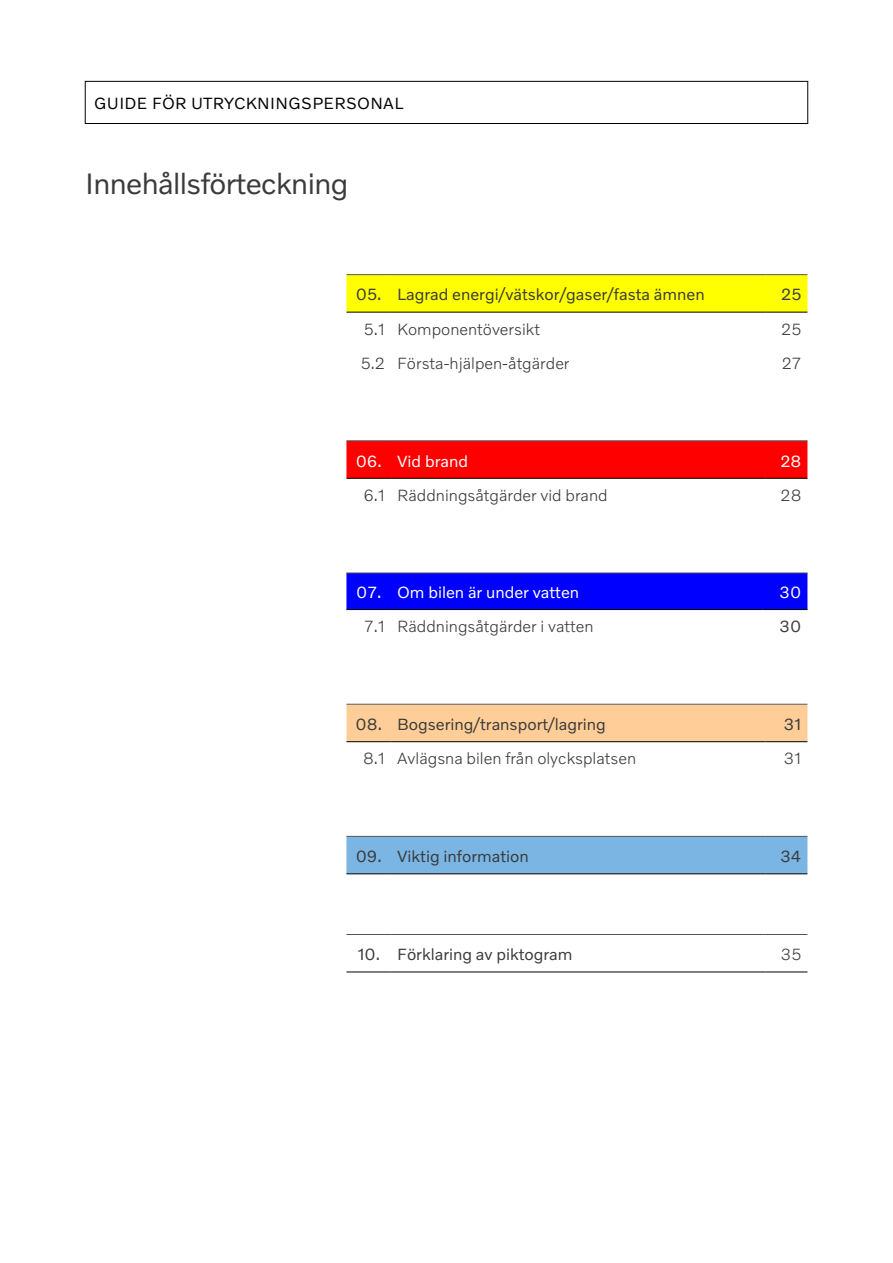
<style>
.page{position:relative;width:893px;height:1263px;background:#fff}
.page>*{position:absolute;margin:0;border:0;box-sizing:border-box;transform-origin:0 0}
.t1{font:30px "Volvo Novum";letter-spacing:-.02em;color:#3a3b3a}
.t2{font:300 16.5px "Volvo Novum";color:#3a3b3a}
.t3{font:16.5px "Volvo Novum";color:#3a3b3a}
.t4{font:16.5px "Volvo Novum";color:#fff}
.t5{font:16.5px "Volvo Novum";letter-spacing:.02em;color:#000}
</style>
<div class="page">
<div style="left:85px;top:81px;width:723px;height:43px;border:1px solid #000"></div>
<div style="left:346px;top:275px;width:461px;height:37px;background:#ff0"></div>
<hr style="left:346px;top:274px;width:45px;height:1px;background:#565453">
<hr style="left:391px;top:274px;width:374px;height:1px;background:#565453">
<hr style="left:765px;top:274px;width:42px;height:1px;background:#565453">
<hr style="left:346px;top:312px;width:45px;height:1px;background:#000">
<hr style="left:391px;top:312px;width:374px;height:1px;background:#000">
<hr style="left:765px;top:312px;width:42px;height:1px;background:#000">
<div style="left:346px;top:441px;width:461px;height:37px;background:#f00"></div>
<hr style="left:346px;top:440px;width:45px;height:1px;background:#565453">
<hr style="left:391px;top:440px;width:374px;height:1px;background:#565453">
<hr style="left:765px;top:440px;width:42px;height:1px;background:#565453">
<hr style="left:346px;top:478px;width:45px;height:1px;background:#000">
<hr style="left:391px;top:478px;width:374px;height:1px;background:#000">
<hr style="left:765px;top:478px;width:42px;height:1px;background:#000">
<div style="left:346px;top:574px;width:461px;height:35px;background:#00f"></div>
<hr style="left:346px;top:573px;width:45px;height:1px;background:#565453">
<hr style="left:391px;top:573px;width:371px;height:1px;background:#565453">
<hr style="left:762px;top:573px;width:45px;height:1px;background:#565453">
<hr style="left:346px;top:609px;width:45px;height:1px;background:#000">
<hr style="left:391px;top:609px;width:371px;height:1px;background:#000">
<hr style="left:762px;top:609px;width:45px;height:1px;background:#000">
<div style="left:346px;top:705px;width:461px;height:36px;background:#ffcd98"></div>
<hr style="left:346px;top:704px;width:45px;height:1px;background:#58595b">
<hr style="left:391px;top:704px;width:374px;height:1px;background:#58595b">
<hr style="left:765px;top:704px;width:42px;height:1px;background:#58595b">
<hr style="left:346px;top:741px;width:45px;height:1px;background:#000">
<hr style="left:391px;top:741px;width:374px;height:1px;background:#000">
<hr style="left:765px;top:741px;width:42px;height:1px;background:#000">
<div style="left:346px;top:837px;width:461px;height:36px;background:#7bb5e4"></div>
<hr style="left:346px;top:836px;width:45px;height:1px;background:#565453">
<hr style="left:391px;top:836px;width:374px;height:1px;background:#565453">
<hr style="left:765px;top:836px;width:42px;height:1px;background:#565453">
<hr style="left:346px;top:873px;width:45px;height:1px;background:#000">
<hr style="left:391px;top:873px;width:374px;height:1px;background:#000">
<hr style="left:765px;top:873px;width:42px;height:1px;background:#000">
<hr style="left:346px;top:934px;width:45px;height:1px;background:#565453">
<hr style="left:391px;top:934px;width:374px;height:1px;background:#565453">
<hr style="left:765px;top:934px;width:42px;height:1px;background:#565453">
<hr style="left:346px;top:971px;width:45px;height:1px;background:#000">
<hr style="left:391px;top:971px;width:374px;height:1px;background:#000">
<hr style="left:765px;top:971px;width:42px;height:1px;background:#000">
<p class="t5" style="left:94px;top:93px;width:311px">GUIDE FÖR UTRYCKNINGSPERSONAL</p>
<h1 class="t1" style="left:85px;top:164px;width:265px">Innehållsförteckning</h1>
<p class="t3" style="left:356px;top:284px;width:350px">05. Lagrad energi/vätskor/gaser/fasta ämnen</p>
<p class="t3" style="left:781px;top:284px;width:22px">25</p>
<p class="t2" style="left:364px;top:319px;width:178px">5.1 Komponentöversikt</p>
<p class="t2" style="left:781px;top:319px;width:22px">25</p>
<p class="t2" style="left:361px;top:353px;width:210px">5.2 Första-hjälpen-åtgärder</p>
<p class="t2" style="left:782px;top:353px;width:21px">27</p>
<p class="t4" style="left:356px;top:450px;width:114px">06. Vid brand</p>
<p class="t4" style="left:780px;top:450px;width:23px">28</p>
<p class="t2" style="left:363px;top:485px;width:246px">6.1 Räddningsåtgärder vid brand</p>
<p class="t2" style="left:780px;top:485px;width:23px">28</p>
<p class="t4" style="left:356px;top:582px;width:225px">07. Om bilen är under vatten</p>
<p class="t4" style="left:780px;top:582px;width:23px">30</p>
<p class="t2" style="left:364px;top:616px;width:231px">7.1 Räddningsåtgärder i vatten</p>
<p class="t3" style="left:780px;top:616px;width:23px">30</p>
<p class="t3" style="left:356px;top:714px;width:252px">08. Bogsering/transport/lagring</p>
<p class="t3" style="left:784px;top:714px;width:19px">31</p>
<p class="t2" style="left:363px;top:748px;width:275px">8.1 Avlägsna bilen från olycksplatsen</p>
<p class="t2" style="left:784px;top:748px;width:19px">31</p>
<p class="t3" style="left:356px;top:846px;width:175px">09. Viktig information</p>
<p class="t3" style="left:780px;top:846px;width:23px">34</p>
<p class="t3" style="left:357px;top:944px;width:217px">10. Förklaring av piktogram</p>
<p class="t2" style="left:781px;top:944px;width:22px">35</p>
</div>
